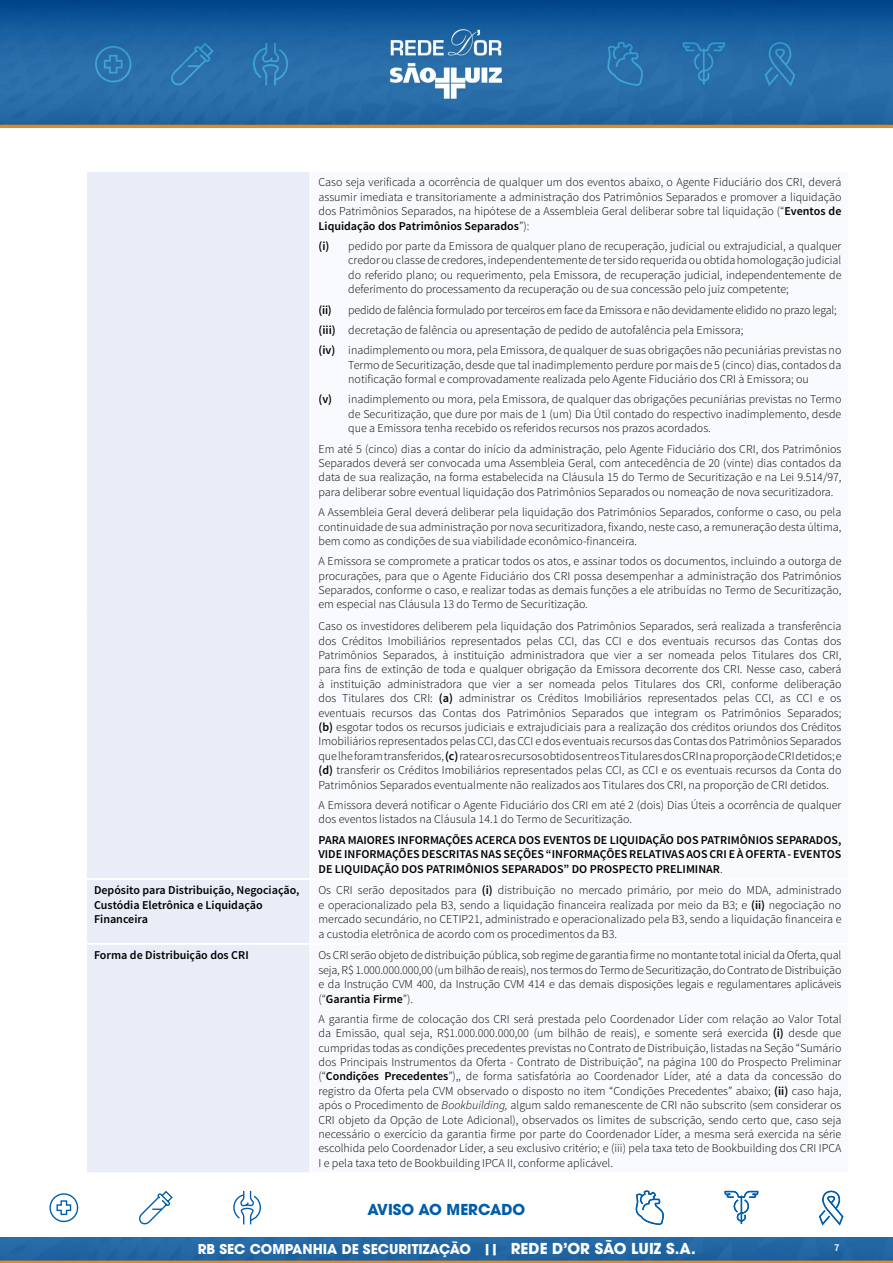
<style>
.page{position:relative;width:893px;height:1263px;background:#fff}
.page>*{position:absolute;margin:0;border:0;box-sizing:border-box;transform-origin:0 0}
.t1{font:700 15px "ITC Avant Garde Pro";color:#005da9}
.t2{font:700 13.5px "ITC Avant Garde Pro";color:#fff}
.t3{font:300 12px/14.4px "Source Sans Pro";color:#000;text-align:justify}
.t4{font:600 12px/14.4px "Source Sans Pro";color:#000;text-align:justify}
.t5{font:600 10.5px "Source Sans Pro";color:#fff}
.s1{font-weight:600}
.s2{font-weight:300}
.s3{font-style:italic}
.s4{font-size:15px}
</style>
<div class="page">
<img style="left:0;top:0;width:893px;height:127px">
<img style="left:0;top:1237px;width:893px;height:26px">
<svg style="left:139px;top:1190px;width:34px;height:35px"></svg>
<svg style="left:233px;top:1191px;width:28px;height:34px"></svg>
<div style="left:49px;top:1193px;width:29px;height:29px;border:1px solid #005da9;border-radius:50%"></div>
<svg style="left:56px;top:1200px;width:16px;height:16px"></svg>
<svg style="left:819px;top:1191px;width:25px;height:35px"></svg>
<svg style="left:724px;top:1190px;width:35px;height:34px"></svg>
<svg style="left:635px;top:1190px;width:29px;height:35px"></svg>
<div style="left:87px;top:172px;width:222px;height:1000px;background:#e9edf8"></div>
<hr style="left:85px;top:878px;width:225px;height:2px;background:#fff">
<hr style="left:85px;top:943px;width:225px;height:2px;background:#fff">
<p class="t3" style="left:318px;top:175px;width:524px">Caso seja verificada a ocorrência de qualquer um dos eventos abaixo, o Agente Fiduciário dos CRI, deverá assumir imediata e transitoriamente a administração dos Patrimônios Separados e promover a liquidação dos Patrimônios Separados, na hipótese de a Assembleia Geral deliberar sobre tal liquidação (“<span class="s1">Eventos de Liquidação dos Patrimônios Separados</span>”):</p>
<p class="t3" style="left:348px;top:239px;width:495px;text-indent:-30px"><span class="s1">(i)</span> pedido por parte da Emissora de qualquer plano de recuperação, judicial ou extrajudicial, a qualquer credor ou classe de credores, independentemente de ter sido requerida ou obtida homologação judicial do referido plano; ou requerimento, pela Emissora, de recuperação judicial, independentemente de deferimento do processamento da recuperação ou de sua concessão pelo juiz competente;</p>
<p class="t3" style="left:318px;top:299px;width:524px;line-height:20.4px;text-align:left"><span class="s1">(ii)</span> pedido de falência formulado por terceiros em face da Emissora e não devidamente elidido no prazo legal; <span class="s1">(iii)</span> decretação de falência ou apresentação de pedido de autofalência pela Emissora;<br><span class="s1">(iv)</span> inadimplemento ou mora, pela Emissora, de qualquer de suas obrigações não pecuniárias previstas no</p>
<p class="t3" style="left:348px;top:357px;width:495px">Termo de Securitização, desde que tal inadimplemento perdure por mais de 5 (cinco) dias, contados da notificação formal e comprovadamente realizada pelo Agente Fiduciário dos CRI à Emissora; ou</p>
<p class="t3" style="left:348px;top:392px;width:495px;text-indent:-30px"><span class="s1">(v)</span> inadimplemento ou mora, pela Emissora, de qualquer das obrigações pecuniárias previstas no Termo de Securitização, que dure por mais de 1 (um) Dia Útil contado do respectivo inadimplemento, desde que a Emissora tenha recebido os referidos recursos nos prazos acordados.</p>
<p class="t3" style="left:318px;top:441px;width:524px">Em até 5 (cinco) dias a contar do início da administração, pelo Agente Fiduciário dos CRI, dos Patrimônios Separados deverá ser convocada uma Assembleia Geral, com antecedência de 20 (vinte) dias contados da data de sua realização, na forma estabelecida na Cláusula 15 do Termo de Securitização e na Lei 9.514/97, para deliberar sobre eventual liquidação dos Patrimônios Separados ou nomeação de nova securitizadora.</p>
<p class="t3" style="left:318px;top:505px;width:524px">A Assembleia Geral deverá deliberar pela liquidação dos Patrimônios Separados, conforme o caso, ou pela continuidade de sua administração por nova securitizadora, fixando, neste caso, a remuneração desta última, bem como as condições de sua viabilidade econômico-financeira.</p>
<p class="t3" style="left:318px;top:554px;width:524px">A Emissora se compromete a praticar todos os atos, e assinar todos os documentos, incluindo a outorga de procurações, para que o Agente Fiduciário dos CRI possa desempenhar a administração dos Patrimônios Separados, conforme o caso, e realizar todas as demais funções a ele atribuídas no Termo de Securitização, em especial nas Cláusula 13 do Termo de Securitização.</p>
<p class="t3" style="left:318px;top:619px;width:524px">Caso os investidores deliberem pela liquidação dos Patrimônios Separados, será realizada a transferência dos Créditos Imobiliários representados pelas CCI, das CCI e dos eventuais recursos das Contas dos Patrimônios Separados, à instituição administradora que vier a ser nomeada pelos Titulares dos CRI, para fins de extinção de toda e qualquer obrigação da Emissora decorrente dos CRI. Nesse caso, caberá à instituição administradora que vier a ser nomeada pelos Titulares dos CRI, conforme deliberação dos Titulares dos CRI: <span class="s1">(a)</span> administrar os Créditos Imobiliários representados pelas CCI, as CCI e os eventuais recursos das Contas dos Patrimônios Separados que integram os Patrimônios Separados; <span class="s1">(b)</span> esgotar todos os recursos judiciais e extrajudiciais para a realização dos créditos oriundos dos Créditos Imobiliários representados pelas CCI, das CCI e dos eventuais recursos das Contas dos Patrimônios Separados que lhe foram transferidos, <span class="s1">(c)</span> ratear os recursos obtidos entre os Titulares dos CRI na proporção de CRI detidos; e <span class="s1">(d)</span> transferir os Créditos Imobiliários representados pelas CCI, as CCI e os eventuais recursos da Conta do Patrimônios Separados eventualmente não realizados aos Titulares dos CRI, na proporção de CRI detidos.</p>
<p class="t3" style="left:318px;top:798px;width:524px">A Emissora deverá notificar o Agente Fiduciário dos CRI em até 2 (dois) Dias Úteis a ocorrência de qualquer dos eventos listados na Cláusula 14.1 do Termo de Securitização.</p>
<p class="t4" style="left:318px;top:833px;width:524px">PARA MAIORES INFORMAÇÕES ACERCA DOS EVENTOS DE LIQUIDAÇÃO DOS PATRIMÔNIOS SEPARADOS, VIDE INFORMAÇÕES DESCRITAS NAS SEÇÕES “INFORMAÇÕES RELATIVAS AOS CRI E À OFERTA - EVENTOS DE LIQUIDAÇÃO DOS PATRIMÔNIOS SEPARADOS” DO PROSPECTO PRELIMINAR<span class="s2">.</span></p>
<p class="t4" style="left:94px;top:883px;width:207px;text-align:left">Depósito para Distribuição, Negociação,<br>Custódia Eletrônica e Liquidação<br>Financeira</p>
<p class="t3" style="left:318px;top:883px;width:524px">Os CRI serão depositados para <span class="s1">(i)</span> distribuição no mercado primário, por meio do MDA, administrado e operacionalizado pela B3, sendo a liquidação financeira realizada por meio da B3; e <span class="s1">(ii)</span> negociação no mercado secundário, no CETIP21, administrado e operacionalizado pela B3, sendo a liquidação financeira e a custodia eletrônica de acordo com os procedimentos da B3.</p>
<p class="t4" style="left:94px;top:948px;width:156px">Forma de Distribuição dos CRI</p>
<p class="t3" style="left:318px;top:948px;width:524px">Os CRI serão objeto de distribuição pública, sob regime de garantia firme no montante total inicial da Oferta, qual seja, R$ 1.000.000.000,00 (um bilhão de reais), nos termos do Termo de Securitização, do Contrato de Distribuição e da Instrução CVM 400, da Instrução CVM 414 e das demais disposições legais e regulamentares aplicáveis (“<span class="s1">Garantia Firme</span>”).</p>
<p class="t3" style="left:318px;top:1012px;width:524px">A garantia firme de colocação dos CRI será prestada pelo Coordenador Líder com relação ao Valor Total da Emissão, qual seja, R$1.000.000.000,00 (um bilhão de reais), e somente será exercida <span class="s1">(i)</span> desde que cumpridas todas as condições precedentes previstas no Contrato de Distribuição, listadas na Seção “Sumário dos Principais Instrumentos da Oferta - Contrato de Distribuição”, na página 100 do Prospecto Preliminar (“<span class="s1">Condições Precedentes</span>”),, de forma satisfatória ao Coordenador Líder, até a data da concessão do registro da Oferta pela CVM observado o disposto no item “Condições Precedentes” abaixo; <span class="s1">(ii)</span> caso haja, após o Procedimento de <span class="s3">Bookbuilding,</span> algum saldo remanescente de CRI não subscrito (sem considerar os CRI objeto da Opção de Lote Adicional), observados os limites de subscrição, sendo certo que, caso seja necessário o exercício da garantia firme por parte do Coordenador Líder, a mesma será exercida na série escolhida pelo Coordenador Líder, a seu exclusivo critério; e (iii) pela taxa teto de Bookbuilding dos CRI IPCA I e pela taxa teto de Bookbuilding IPCA II, conforme aplicável.</p>
<p class="t1" style="left:367px;top:1199px;width:159px">AVISO AO MERCADO</p>
<p class="t2" style="left:198px;top:1240px;width:499px">RB SEC COMPANHIA DE SECURITIZAÇÃO || <span class="s4">REDE D’OR SÃO LUIZ S.A.</span></p>
<p class="t5" style="left:834px;top:1241px;width:7px">7</p>
</div>
